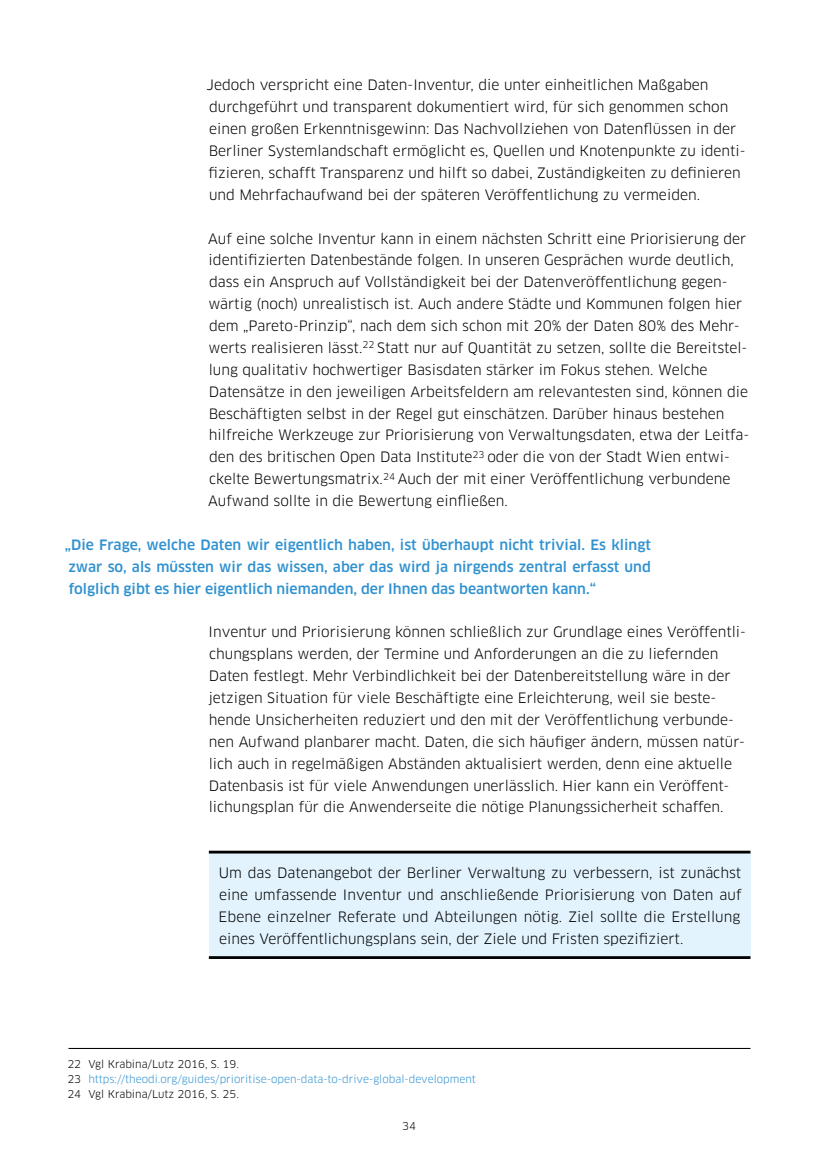
<style>
.page{position:relative;width:819px;height:1166px;background:#fff}
.page>*{position:absolute;margin:0;border:0;box-sizing:border-box;transform-origin:0 0}
.t1{font:14px/21.9px "Clan OT";color:#000}
.t2{font:500 14px/21.9px "Clan OT";color:#3192d0;text-align:justify}
.t3{font:10.5px/14.7px "Clan OT";color:#3192d0}
.t4{font:10.5px "Clan OT";color:#000}
.s1{color:#000}
</style>
<div class="page">
<div style="left:209px;top:852px;width:541px;height:104px;background:#e2f3fd"></div>
<hr style="left:209px;top:956px;width:541px;height:3px;background:#000">
<hr style="left:209px;top:851px;width:541px;height:2px;background:#000">
<hr style="left:68px;top:1048px;width:682px;height:1px;background:#000">
<p class="t1" style="left:206px;top:74px;width:540px">Jedoch verspricht eine Daten-Inventur, die unter einheitlichen Maßgaben durchgeführt und transparent dokumentiert wird, für sich genommen schon einen großen Erkenntnisgewinn: Das Nachvollziehen von Datenflüssen in der Berliner Systemlandschaft ermöglicht es, Quellen und Knotenpunkte zu identi&shy;fizieren, schafft Transparenz und hilft so dabei, Zuständigkeiten zu definieren und Mehrfachaufwand bei der späteren Veröffentlichung zu vermeiden.</p>
<p class="t1" style="left:208px;top:227px;width:542px">Auf eine solche Inventur kann in einem nächsten Schritt eine Priorisierung der identifizierten Datenbestände folgen. In unseren Gesprächen wurde deutlich, dass ein Anspruch auf Vollständigkeit bei der Datenveröffentlichung gegen&shy;wärtig (noch) unrealistisch ist. Auch andere Städte und Kommunen folgen hier dem „Pareto-Prinzip“, nach dem sich schon mit 20% der Daten 80% des Mehr&shy;werts realisieren lässt.<sup>22</sup> Statt nur auf Quantität zu setzen, sollte die Bereitstel&shy;lung qualitativ hochwertiger Basisdaten stärker im Fokus stehen. Welche Datensätze in den jeweiligen Arbeitsfeldern am relevantesten sind, können die Beschäftigten selbst in der Regel gut einschätzen. Darüber hinaus bestehen hilfreiche Werkzeuge zur Priorisierung von Verwaltungsdaten, etwa der Leitfa&shy;den des britischen Open Data Institute<sup>23</sup> oder die von der Stadt Wien entwi&shy;ckelte Bewertungsmatrix.<sup>24</sup> Auch der mit einer Veröffentlichung verbundene Aufwand sollte in die Bewertung einfließen.</p>
<p class="t2" style="left:65px;top:534px;width:588px">„Die Frage, welche Daten wir eigentlich haben, ist überhaupt nicht trivial. Es klingt zwar so, als müssten wir das wissen, aber das wird ja nirgends zentral erfasst und folglich gibt es hier eigentlich niemanden, der Ihnen das beantworten kann.“</p>
<p class="t1" style="left:209px;top:621px;width:539px">Inventur und Priorisierung können schließlich zur Grundlage eines Veröffentli&shy;chungsplans werden, der Termine und Anforderungen an die zu liefernden Daten festlegt. Mehr Verbindlichkeit bei der Datenbereitstellung wäre in der jetzigen Situation für viele Beschäftigte eine Erleichterung, weil sie beste&shy;hende Unsicherheiten reduziert und den mit der Veröffentlichung verbunde&shy;nen Aufwand planbarer macht. Daten, die sich häufiger ändern, müssen natür&shy;lich auch in regelmäßigen Abständen aktualisiert werden, denn eine aktuelle Datenbasis ist für viele Anwendungen unerlässlich. Hier kann ein Veröffent&shy;lichungsplan für die Anwenderseite die nötige Planungssicherheit schaffen.</p>
<p class="t1" style="left:219px;top:862px;width:524px;text-align:justify">Um das Datenangebot der Berliner Verwaltung zu verbessern, ist zunächst eine umfassende Inventur und anschließende Priorisierung von Daten auf Ebene einzelner Referate und Abteilungen nötig. Ziel sollte die Erstellung eines Veröffentlichungsplans sein, der Ziele und Fristen spezifiziert.</p>
<p class="t3" style="left:67px;top:1057px;width:410px"><span class="s1">22 Vgl Krabina/Lutz 2016, S. 19.<br>23</span> https://theodi.org/guides/prioritise-open-data-to-drive-global-development<br><span class="s1">24 Vgl Krabina/Lutz 2016, S. 25.</span></p>
<p class="t4" style="left:402px;top:1120px;width:15px">34</p>
</div>
